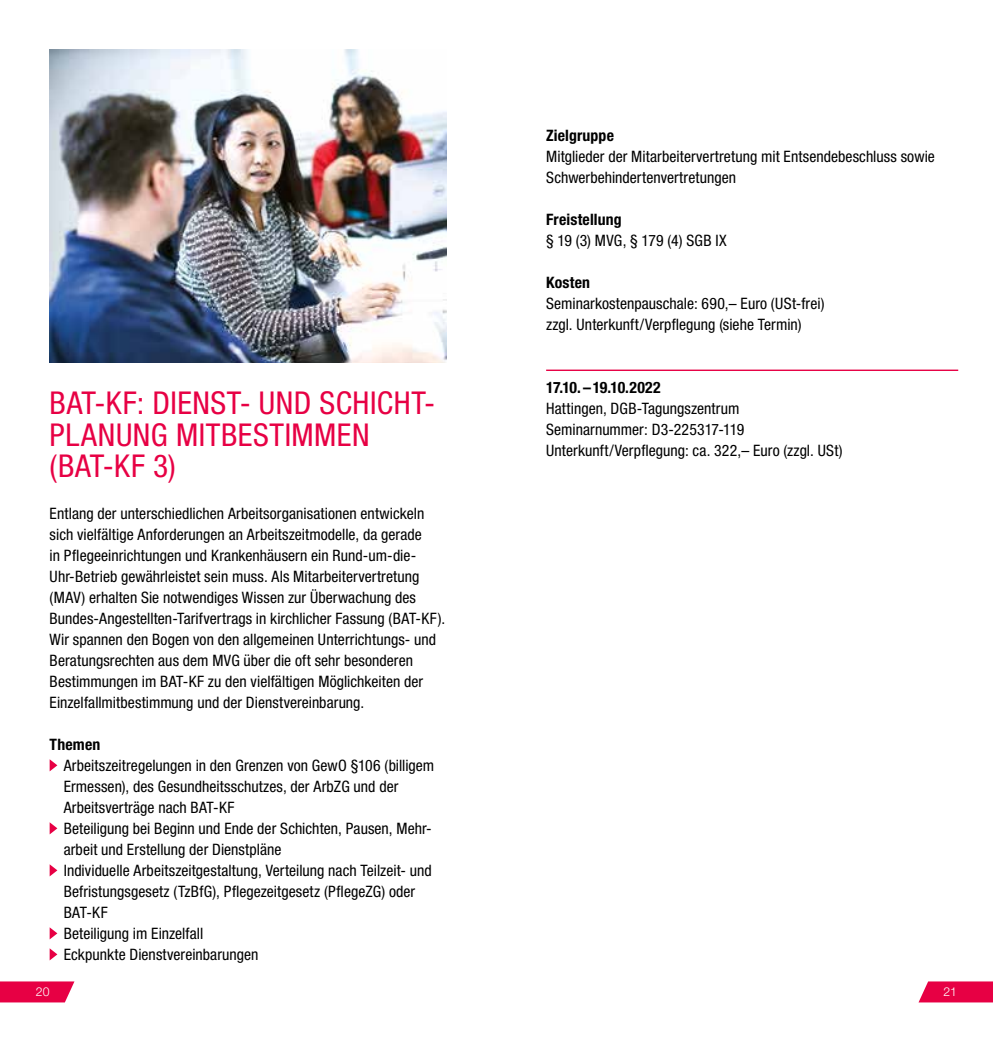
<style>
.page{position:relative;width:993px;height:1042px;background:#fff}
.page>*{position:absolute;margin:0;border:0;box-sizing:border-box;transform-origin:0 0}
.t1{font:condensed 31.5px/31.5px "Helvetica Neue LT Std";letter-spacing:.015em;color:#e70044}
.t2{font:condensed 15.75px/21px "Helvetica Neue LT Std";color:#000}
.t3{font:700 condensed 15.75px "Helvetica Neue LT Std";letter-spacing:.01em;color:#000}
.t4{font:700 condensed 15.75px "Helvetica Neue LT Std";letter-spacing:-.03em;color:#000}
.t5{font:300 12.25px "Helvetica Neue LT Std";color:#fff}
</style>
<div class="page">
<svg style="left:50px;top:759px;width:7px;height:12px"></svg>
<svg style="left:50px;top:822px;width:7px;height:12px"></svg>
<svg style="left:50px;top:864px;width:7px;height:12px"></svg>
<svg style="left:50px;top:927px;width:7px;height:12px"></svg>
<svg style="left:50px;top:948px;width:7px;height:12px"></svg>
<hr style="left:546px;top:369px;width:411px;height:2px;background:#e70044">
<img style="left:50px;top:50px;width:396px;height:312px">
<svg style="left:0;top:981px;width:74px;height:21px;background:#e81352"></svg>
<svg style="left:918px;top:981px;width:74px;height:21px;background:#e91755"></svg>
<h1 class="t1" style="left:50px;top:387px;width:387px">BAT-KF: DIENST- UND SCHICHT-<br>PLANUNG MITBESTIMMEN (BAT-KF 3)</h1>
<p class="t2" style="left:50px;top:503px;width:397px">Entlang der unterschiedlichen Arbeitsorganisationen entwickeln sich vielfältige Anforderungen an Arbeitszeitmodelle, da gerade<br>in Pflegeeinrichtungen und Krankenhäusern ein Rund-um-die-Uhr-Betrieb gewährleistet sein muss. Als Mitarbeitervertretung (MAV) erhalten Sie notwendiges Wissen zur Überwachung des Bundes-Angestellten-Tarifvertrags in kirchlicher Fassung (BAT-KF).<br>Wir spannen den Bogen von den allgemeinen Unterrichtungs- und Beratungsrechten aus dem MVG über die oft sehr besonderen Bestimmungen im BAT-KF zu den vielfältigen Möglichkeiten der Einzelfallmitbestimmung und der Dienstvereinbarung.</p>
<p class="t3" style="left:50px;top:735px;width:52px">Themen</p>
<p class="t2" style="left:64px;top:755px;width:372px">Arbeitszeitregelungen in den Grenzen von GewO §106 (billigem Ermessen), des Gesundheitsschutzes, der ArbZG und der Arbeitsverträge nach BAT-KF<br>Beteiligung bei Beginn und Ende der Schichten, Pausen, Mehr&shy;arbeit und Erstellung der Dienstpläne<br>Individuelle Arbeitszeitgestaltung, Verteilung nach Teilzeit- und Befristungsgesetz (TzBfG), Pflegezeitgesetz (PflegeZG) oder BAT-KF<br>Beteiligung im Einzelfall<br>Eckpunkte Dienstvereinbarungen</p>
<p class="t3" style="left:546px;top:126px;width:69px">Zielgruppe</p>
<p class="t2" style="left:546px;top:146px;width:390px">Mitglieder der Mitarbeitervertretung mit Entsendebeschluss sowie<br>Schwerbehindertenvertretungen</p>
<p class="t3" style="left:546px;top:210px;width:77px">Freistellung</p>
<p class="t2" style="left:546px;top:230px;width:182px">§ 19 (3) MVG, § 179 (4) SGB IX</p>
<p class="t3" style="left:546px;top:273px;width:45px">Kosten</p>
<p class="t2" style="left:546px;top:293px;width:280px">Seminarkostenpauschale: 690,– Euro (USt-frei) zzgl. Unterkunft/Verpflegung (siehe Termin)</p>
<p class="t4" style="left:546px;top:378px;width:116px">17.10. –19.10.2022</p>
<p class="t2" style="left:546px;top:398px;width:298px">Hattingen, DGB-Tagungszentrum<br>Seminarnummer: D3-225317-119<br>Unterkunft/Verpflegung: ca. 322,– Euro (zzgl. USt)</p>
<p class="t5" style="left:36px;top:984px;width:15px">20</p>
<p class="t5" style="left:943px;top:984px;width:15px">21</p>
</div>
